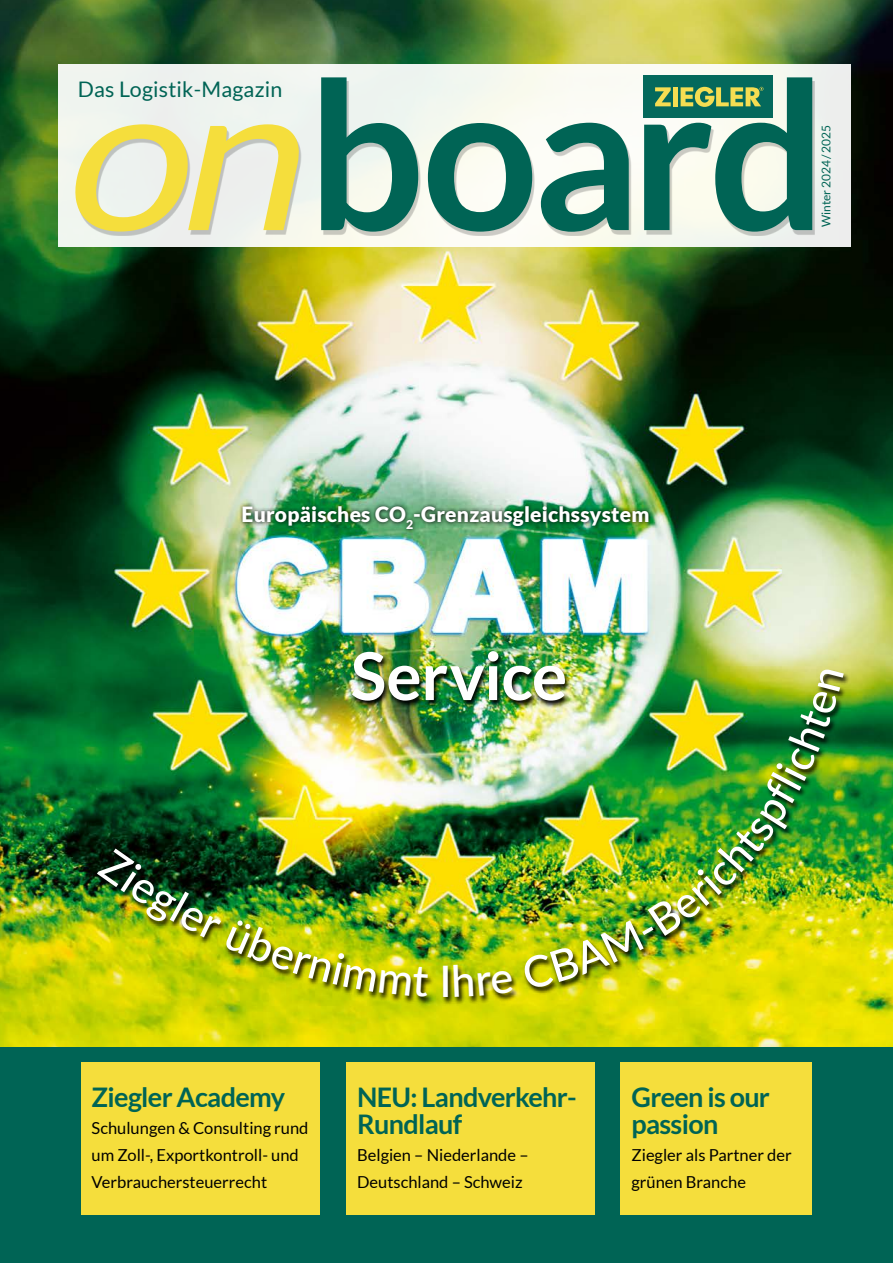
<style>
.page{position:relative;width:893px;height:1263px;background:#fff}
.page>*{position:absolute;margin:0;border:0;box-sizing:border-box;transform-origin:0 0}
.Superhead_32_pt{font:700 205.5px "Lato";letter-spacing:-.025em;color:#006455}
.Superhead_32_pt-2{font:700 66px "Lato";letter-spacing:-.005em;color:#fff}
.t1{font:500 43.5px "Lato";color:#fff}
.Kasten_Head{font:700 27px/27px "Lato";letter-spacing:-.025em;color:#006455}
.Vorlauf{font:21.45px "Lato";letter-spacing:.01em;color:#006455}
.Superlauf{font:900 21px "Lato";letter-spacing:.01em;color:#fff}
.Kasten_Lauf{font:16.5px/27px "Lato";color:#000}
.Rubrik{font:12px "Lato";color:#006455}
.s1{font-weight:400;font-style:italic;color:#f5de3c}
</style>
<div class="page">
<img style="left:0;top:0;width:893px;height:1047px">
<div style="left:0;top:1047px;width:893px;height:216px;background:#006455"></div>
<div style="left:346px;top:1063px;width:249px;height:152px;background:#f5de3c"></div>
<div style="left:81px;top:1063px;width:238px;height:152px;background:#f5de3c"></div>
<div style="left:621px;top:1063px;width:191px;height:152px;background:#f5de3c"></div>
<div style="left:58px;top:65px;width:792px;height:182px;background:#f0f5ef"></div>
<div style="left:643px;top:75px;width:130px;height:43px;background:#04695c"></div>
<div style="left:77px;top:81px;width:737px;height:154px;background:#000;opacity:.2"></div>
<img style="left:350px;top:650px;width:221px;height:19px">
<img style="left:95px;top:669px;width:755px;height:336px">
<div style="left:238px;top:502px;width:415px;height:32px;background:#000;opacity:.96"></div>
<img style="left:97px;top:848px;width:332px;height:149px">
<svg style="left:454px;top:964px;width:59px;height:33px;background:#959a04"></svg>
<img style="left:522px;top:668px;width:322px;height:321px">
<p class="Superhead_32_pt" style="left:58px;top:38px;width:770px"><span class="s1">on</span>board</p>
<p class="Vorlauf" style="left:78px;top:77px;width:206px">Das Logistik-Magazin</p>
<p class="Rubrik" style="left:819px;top:227px;width:103px;rotate:-90deg">Winter 2024/2025</p>
<p class="Superlauf" style="left:242px;top:502px;width:409px">Europäisches CO<sub>2</sub>-Grenzausgleichssystem</p>
<p class="Superhead_32_pt-2" style="left:351px;top:638px;width:218px">Service</p>
<p class="Kasten_Head" style="left:92px;top:1083px;width:195px">Ziegler Academy</p>
<p class="Kasten_Lauf" style="left:92px;top:1114px;width:218px">Schulungen &amp; Consulting rund um Zoll-, Exportkontroll- und<br>Verbrauchersteuerrecht</p>
<h3 class="t1" style="left:439px;top:950px;width:14px">I</h3>
<p class="Kasten_Head" style="left:357px;top:1083px;width:221px">NEU: Landverkehr-<br>Rundlauf</p>
<p class="Kasten_Lauf" style="left:357px;top:1141px;width:173px">Belgien – Niederlande –<br>Deutschland – Schweiz</p>
<p class="Kasten_Head" style="left:631px;top:1083px;width:140px">Green is our passion</p>
<p class="Kasten_Lauf" style="left:631px;top:1141px;width:162px">Ziegler als Partner der grünen Branche</p>
</div>
